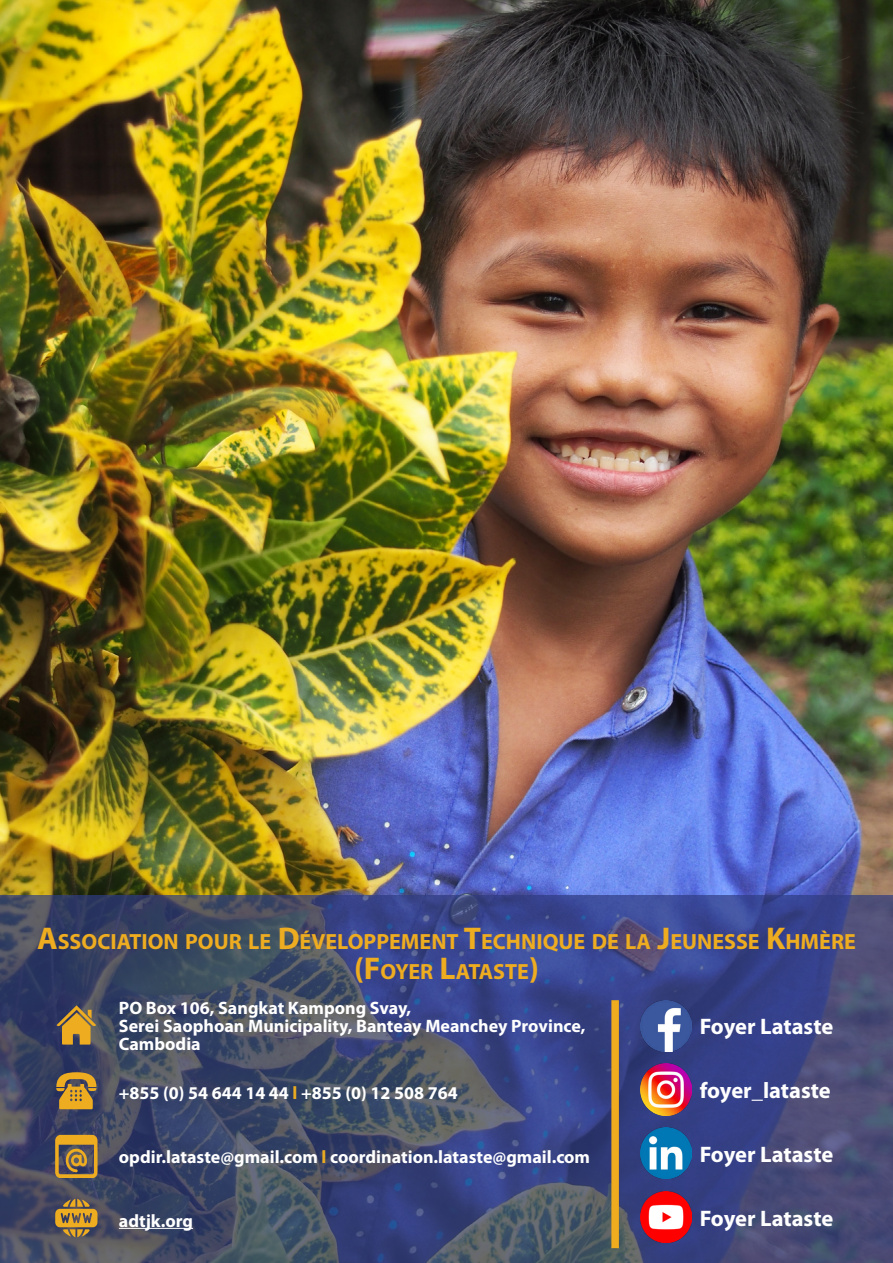
<style>
.page{position:relative;width:893px;height:1263px;background:#fff}
.page>*{position:absolute;margin:0;border:0;box-sizing:border-box;transform-origin:0 0}
.t1{font:700 22.5px "Myriad Pro";letter-spacing:-.005em;color:#fff}
.t2{font:700 22.05px/30px "Myriad Pro";color:#eeac20;text-align:center}
.t3{font:700 18px/18px "Myriad Pro";color:#fff}
.s1{font-size:31.5px}
.s2{color:#ebac21}
</style>
<div class="page">
<img style="left:0;top:0;width:893px;height:895px">
<svg style="left:0;top:895px;width:893px;height:368px;background:#3f4874"></svg>
<div style="left:611px;top:1000px;width:8px;height:248px;background:#efac1f"></div>
<img style="left:640px;top:1000px;width:51px;height:51px">
<img style="left:640px;top:1128px;width:51px;height:51px">
<img style="left:640px;top:1191px;width:51px;height:51px">
<img style="left:640px;top:1064px;width:51px;height:51px">
<svg style="left:57px;top:1005px;width:39px;height:39px;background:#9e7c3e"></svg>
<svg style="left:56px;top:1072px;width:40px;height:37px"></svg>
<svg style="left:55px;top:1135px;width:43px;height:42px;background:#9e7c3f"></svg>
<hr style="left:119px;top:1228px;width:74px;height:1px;background:#fff">
<svg style="left:55px;top:1199px;width:42px;height:38px;background:#9b7a3e"></svg>
<p class="t2" style="left:37px;top:926px;width:820px"><span class="s1">A</span>SSOCIATION POUR LE <span class="s1">D</span>ÉVELOPPEMENT <span class="s1">T</span>ECHNIQUE DE LA <span class="s1">J</span>EUNESSE <span class="s1">K</span>HMÈRE <span class="s1">(F</span>OYER <span class="s1">L</span>ATASTE<span class="s1">)</span></p>
<p class="t1" style="left:700px;top:1012px;width:135px">Foyer Lataste</p>
<p class="t3" style="left:119px;top:998px;width:468px">PO Box 106, Sangkat Kampong Svay,<br>Serei Saophoan Municipality, Banteay Meanchey Province,<br>Cambodia</p>
<p class="t3" style="left:119px;top:1083px;width:340px">+855 (0) 54 644 14 44 <span class="s2">l</span> +855 (0) 12 508 764</p>
<p class="t1" style="left:700px;top:1076px;width:133px">foyer_lataste</p>
<p class="t3" style="left:119px;top:1147px;width:473px">opdir.lataste@gmail.com <span class="s2">l</span> coordination.lataste@gmail.com</p>
<p class="t3" style="left:119px;top:1211px;width:76px">adtjk.org</p>
<p class="t1" style="left:700px;top:1139px;width:135px">Foyer Lataste</p>
<p class="t1" style="left:700px;top:1203px;width:135px">Foyer Lataste</p>
</div>
